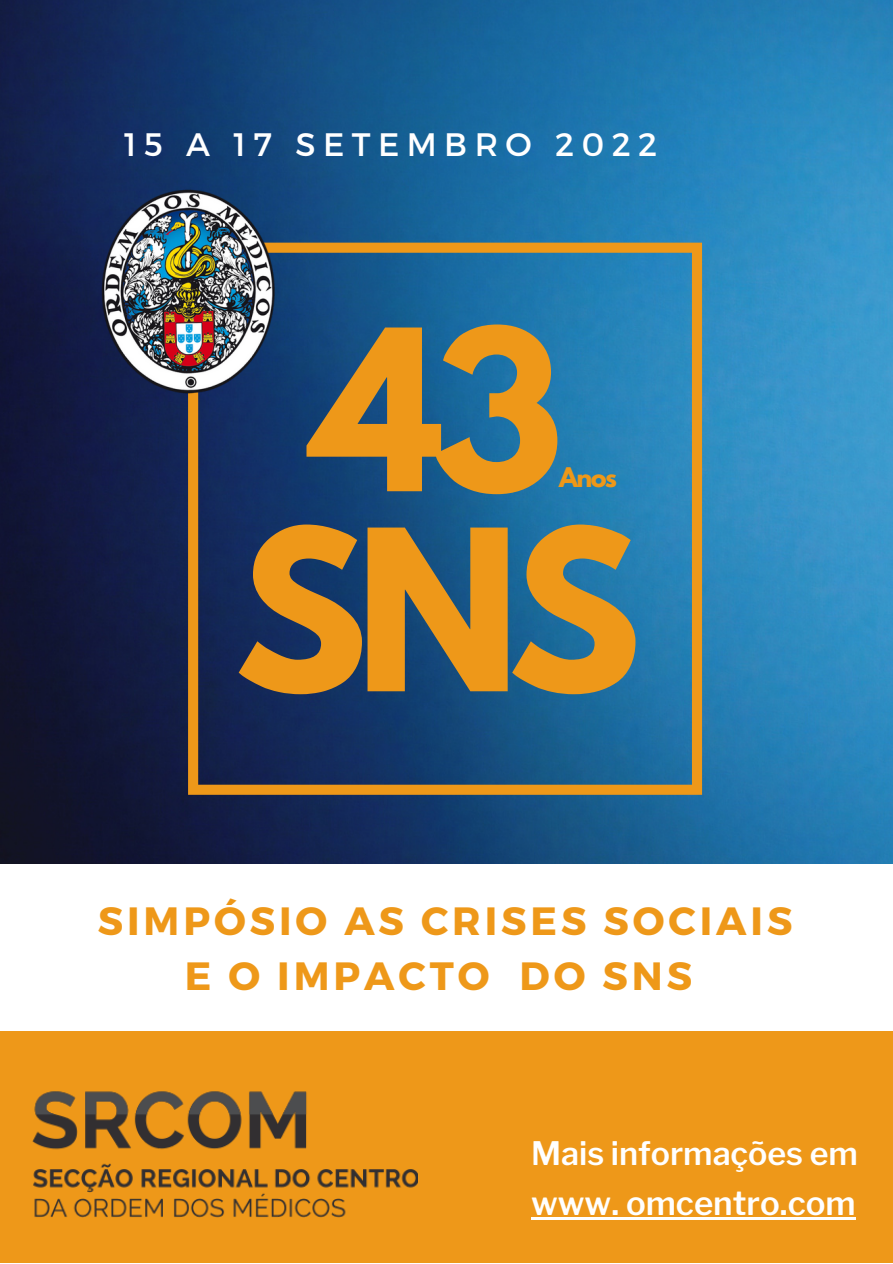
<style>
.page{position:relative;width:893px;height:1264px;background:#fff}
.page>*{position:absolute;margin:0;border:0;box-sizing:border-box;transform-origin:0 0}
.t1{font:700 198.3px/200px "League Spartan";color:#ee9819;text-align:center}
.t2{font:700 39.45px/55.1px "Montserrat";letter-spacing:.1em;color:#ee9819;text-align:center}
.t3{font:600 33px "Libre Franklin";color:#fff}
.t4{font:32.4px "Montserrat";letter-spacing:.23em;color:#fff}
.t5{font:600 32.1px "Libre Franklin";color:#fff}
.t6{font:700 24px "League Spartan";color:#ee9819}
</style>
<div class="page">
<img style="left:0;top:0;width:892px;height:864px">
<svg style="left:188px;top:243px;width:514px;height:551px;background:#275c83"></svg>
<div style="left:0;top:1025px;width:892px;height:237px;background:#ee9819"></div>
<div style="left:0;top:864px;width:892px;height:166px;background:#fff"></div>
<img style="left:100px;top:188px;width:176px;height:206px">
<img style="left:32px;top:1091px;width:385px;height:127px">
<hr style="left:531px;top:1216px;width:324px;height:3px;background:#fff">
<p class="t4" style="left:124px;top:123px;width:534px">15 A 17 SETEMBRO 2022</p>
<h1 class="t1" style="left:234px;top:336px;width:408px">43<br>SNS</h1>
<p class="t6" style="left:559px;top:465px;width:59px">Anos</p>
<p class="t2" style="left:98px;top:891px;width:696px">SIMPÓSIO AS CRISES SOCIAIS<br>E O IMPACTO DO SNS</p>
<p class="t5" style="left:531px;top:1134px;width:328px">Mais informações em</p>
<p class="t3" style="left:531px;top:1182px;width:326px">www. omcentro.com</p>
</div>
